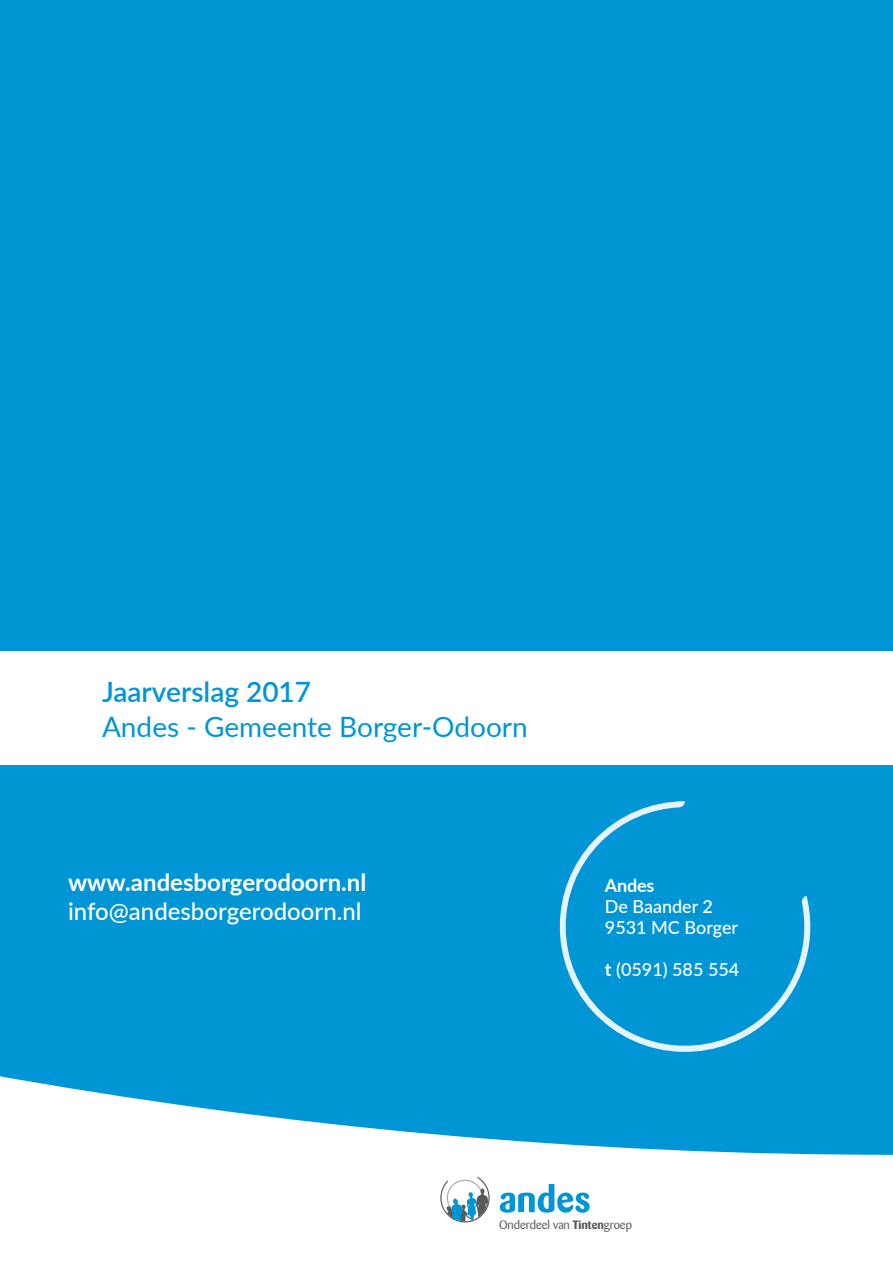
<style>
.page{position:relative;width:893px;height:1263px;background:#fff}
.page>*{position:absolute;margin:0;border:0;box-sizing:border-box;transform-origin:0 0}
.t1{font:28.05px "Lato";color:#0096d6}
.t2{font:600 28.05px "Lato";color:#0096d6}
.t3{font:500 24px "Lato";color:#fff}
.t4{font:700 24px "Lato";color:#fff}
.t5{font:500 18px/21px "Lato";color:#fff}
.t6{font:700 18px "Lato";letter-spacing:-.01em;color:#fff}
.t7{font:12px "Barmeno";color:#58595b}
.s1{font-weight:700}
</style>
<div class="page">
<div style="left:0;top:0;width:893px;height:1155px;background:#0096d6"></div>
<div style="left:0;top:651px;width:893px;height:114px;background:#fff"></div>
<div style="left:560px;top:801px;width:250px;height:251px;background:#0096d6"></div>
<svg style="left:500px;top:1184px;width:90px;height:29px"></svg>
<svg style="left:440px;top:1177px;width:50px;height:46px"></svg>
<h1 class="t2" style="left:102px;top:671px;width:211px">Jaarverslag 2017</h1>
<h1 class="t1" style="left:102px;top:706px;width:427px">Andes - Gemeente Borger-Odoorn</h1>
<h2 class="t4" style="left:68px;top:865px;width:300px">www.andesborgerodoorn.nl</h2>
<h2 class="t3" style="left:68px;top:893px;width:295px">info@andesborgerodoorn.nl</h2>
<p class="t6" style="left:605px;top:872px;width:51px">Andes</p>
<p class="t5" style="left:605px;top:895px;width:135px">De Baander 2<br>9531 MC Borger</p>
<p class="t5" style="left:605px;top:958px;width:136px"><span class="s1">t</span> (0591) 585 554</p>
<p class="t7" style="left:499px;top:1218px;width:134px">Onderdeel van <span class="s1">Tinten</span>groep</p>
</div>
